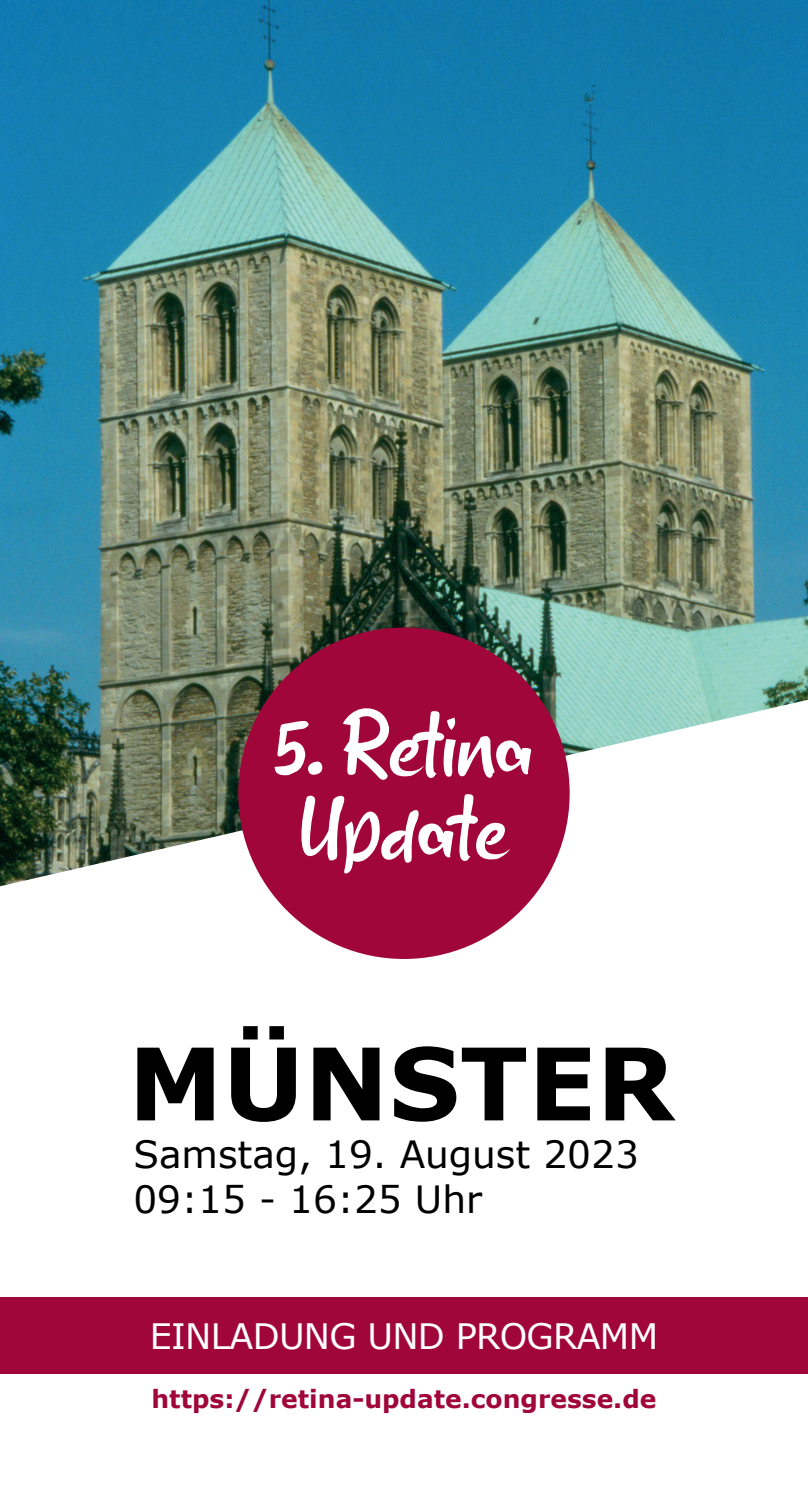
<style>
.page{position:relative;width:808px;height:1489px;background:#fff}
.page>*{position:absolute;margin:0;border:0;box-sizing:border-box;transform-origin:0 0}
.t1{font:700 100px "Verdana";color:#000001}
.t2{font:90px "a Aksentuasi";color:#fff}
.t3{font:37.5px "Verdana";color:#000001}
.t4{font:35px "Verdana";letter-spacing:-.02em;color:#fff}
.t5{font:700 25px "Verdana";color:#a0063a}
</style>
<div class="page">
<img style="left:0;top:0;width:808px;height:886px">
<div style="left:238px;top:627px;width:332px;height:331px;background:#a0063a;border-radius:50%"></div>
<div style="left:0;top:1297px;width:808px;height:76px;background:#a0063a"></div>
<p class="t2" style="left:275px;top:706px;width:260px">5. Retina</p>
<p class="t2" style="left:300px;top:789px;width:209px">Update</p>
<p class="t1" style="left:128px;top:1018px;width:548px">MÜNSTER</p>
<p class="t3" style="left:133px;top:1129px;width:507px">Samstag, 19. August 2023</p>
<p class="t3" style="left:133px;top:1174px;width:350px">09:15 - 16:25 Uhr</p>
<p class="t4" style="left:150px;top:1313px;width:510px">EINLADUNG UND PROGRAMM</p>
<p class="t5" style="left:151px;top:1382px;width:506px">https://retina-update.congresse.de</p>
</div>
